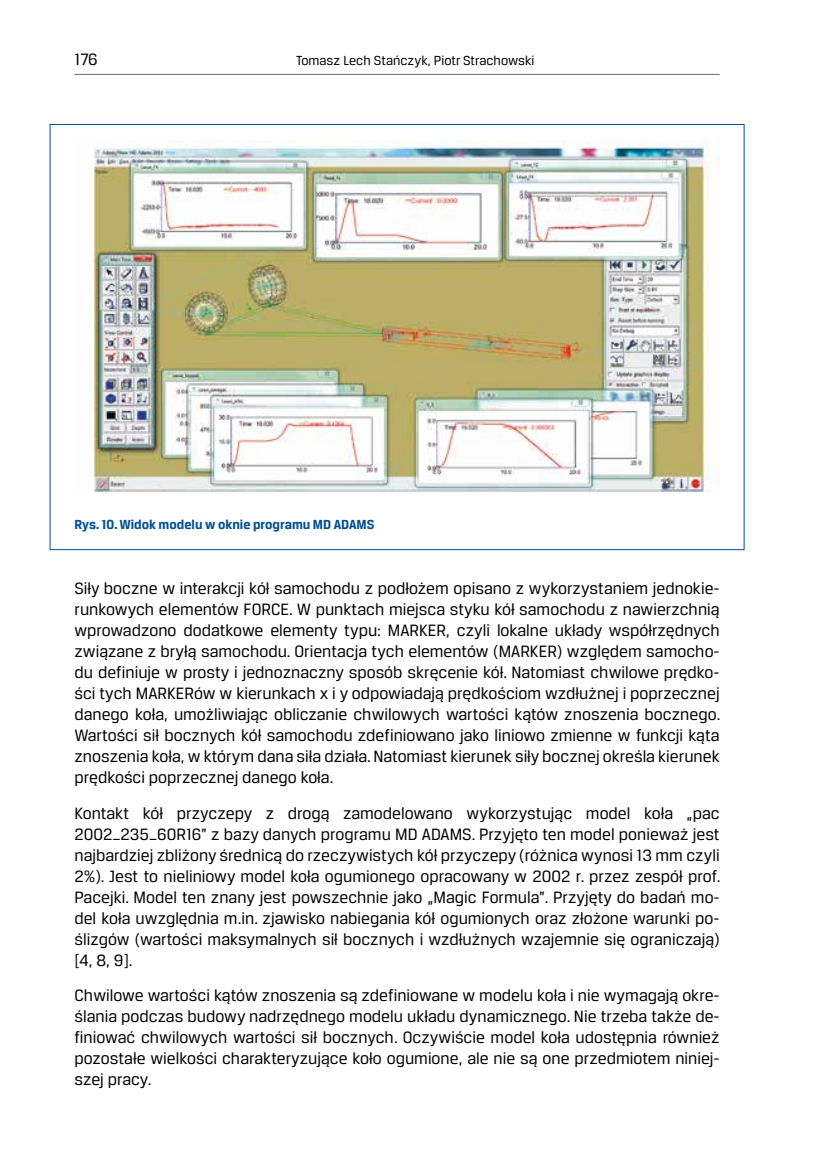
<style>
.page{position:relative;width:819px;height:1161px;background:#fff}
.page>*{position:absolute;margin:0;border:0;box-sizing:border-box;transform-origin:0 0}
.t1{font:17.5px/21px "Breuer Text";color:#000;text-align:justify}
.t2{font:700 14px "Breuer Text";color:#005092}
.t3{font:14px "Breuer Text";color:#000}
</style>
<div class="page">
<hr style="left:74px;top:74px;width:645px;height:1px;background:#706f6f">
<img style="left:93px;top:141px;width:626px;height:352px">
<p class="t1" style="left:74px;top:49px;width:25px">176</p>
<p class="t3" style="left:296px;top:53px;width:240px">Tomasz Lech Stańczyk, Piotr Strachowski</p>
<p class="t2" style="left:74px;top:516px;width:302px">Rys. 10. Widok modelu w oknie programu MD ADAMS</p>
<p class="t1" style="left:74px;top:577px;width:647px">Siły boczne w interakcji kół samochodu z podłożem opisano z wykorzystaniem jednokie&shy;runkowych elementów FORCE. W punktach miejsca styku kół samochodu z nawierzchnią wprowadzono dodatkowe elementy typu: MARKER, czyli lokalne układy współrzędnych związane z bryłą samochodu. Orientacja tych elementów (MARKER) względem samocho&shy;du definiuje w prosty i jednoznaczny sposób skręcenie kół. Natomiast chwilowe prędko&shy;ści tych MARKERów w kierunkach x i y odpowiadają prędkościom wzdłużnej i poprzecznej danego koła, umożliwiając obliczanie chwilowych wartości kątów znoszenia bocznego.<br>Wartości sił bocznych kół samochodu zdefiniowano jako liniowo zmienne w funkcji kąta znoszenia koła, w którym dana siła działa. Natomiast kierunek siły bocznej określa kierunek prędkości poprzecznej danego koła.</p>
<p class="t1" style="left:74px;top:802px;width:647px">Kontakt kół przyczepy z drogą zamodelowano wykorzystując model koła „pac 2002_235_60R16” z bazy danych programu MD ADAMS. Przyjęto ten model ponieważ jest najbardziej zbliżony średnicą do rzeczywistych kół przyczepy (różnica wynosi 13 mm czyli 2%). Jest to nieliniowy model koła ogumionego opracowany w 2002 r. przez zespół prof.<br>Pacejki. Model ten znany jest powszechnie jako „Magic Formula”. Przyjęty do badań mo&shy;del koła uwzględnia m.in. zjawisko nabiegania kół ogumionych oraz złożone warunki po&shy;ślizgów (wartości maksymalnych sił bocznych i wzdłużnych wzajemnie się ograniczają) [4, 8, 9].</p>
<p class="t1" style="left:74px;top:985px;width:646px">Chwilowe wartości kątów znoszenia są zdefiniowane w modelu koła i nie wymagają okre&shy;ślania podczas budowy nadrzędnego modelu układu dynamicznego. Nie trzeba także de&shy;finiować chwilowych wartości sił bocznych. Oczywiście model koła udostępnia również pozostałe wielkości charakteryzujące koło ogumione, ale nie są one przedmiotem niniej&shy;szej pracy.</p>
</div>
